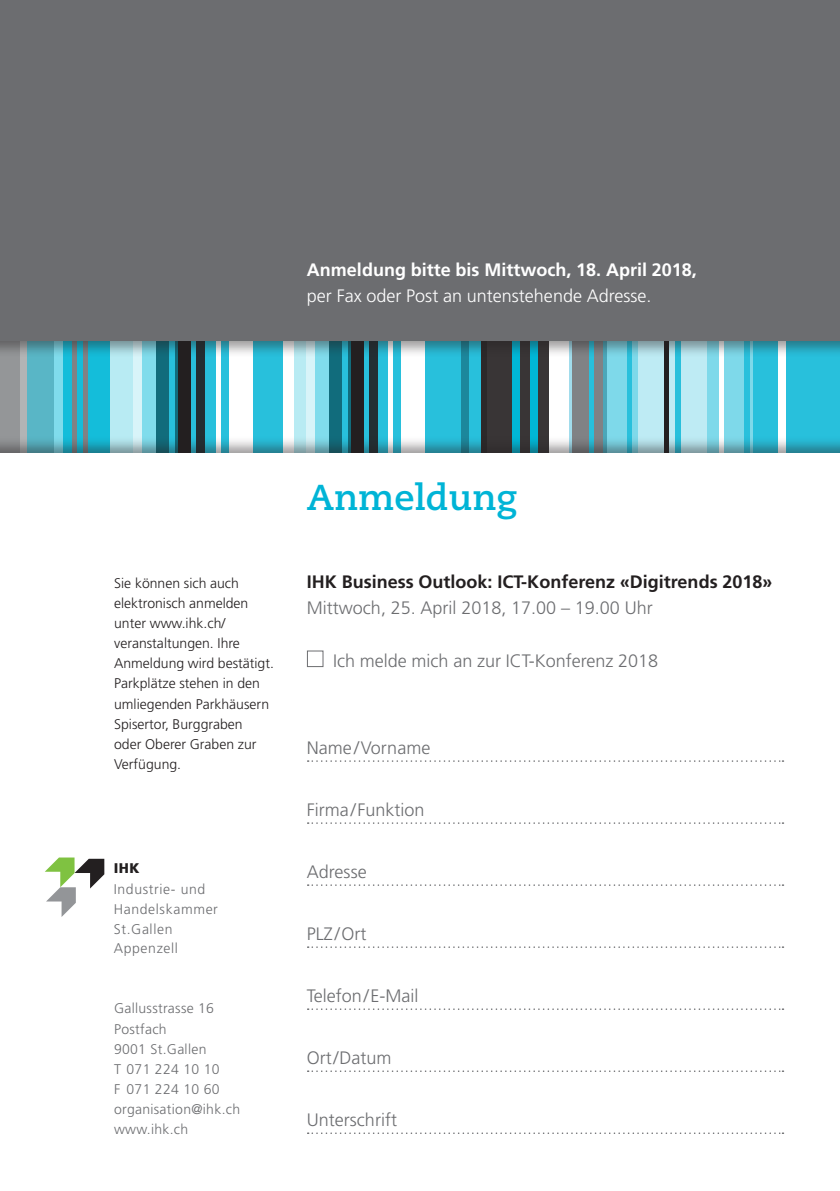
<style>
.page{position:relative;width:840px;height:1191px;background:#fff}
.page>*{position:absolute;margin:0;border:0;box-sizing:border-box;transform-origin:0 0}
.t1{font:700 36px "Caecilia LT Std";color:#00b4d6}
.t2{font:300 18px "Frutiger LT Std";color:#6c6d70}
.t3{font:700 18px "Frutiger LT Std";color:#231f20}
.t4{font:700 18px "Frutiger LT Std";color:#fff}
.t5{font:300 18px "Frutiger LT Std";color:#fff}
.t6{font:300 14px/20px "Frutiger LT Std";color:#231f20}
.t7{font:300 14px/20.2px "Frutiger LT Std";letter-spacing:.02em;color:#6c6d70}
.t8{font:300 14px/19.8px "Frutiger LT Std";letter-spacing:.045em;color:#6c6d70}
.t9{font:900 14px "Frutiger LT Std";color:#231f20}
</style>
<div class="page">
<svg style="left:569px;top:358px;width:3px;height:78px"></svg>
<div style="left:455px;top:309px;width:31px;height:176px;background:#28c0dc"></div>
<div style="left:753px;top:309px;width:86px;height:176px;background:#28c0dc"></div>
<div style="left:572px;top:309px;width:34px;height:176px;background:#808285"></div>
<svg style="left:603px;top:358px;width:150px;height:78px;background:#75d4e6"></svg>
<div style="left:460px;top:309px;width:8px;height:176px;background:#1c879c"></div>
<div style="left:777px;top:309px;width:7px;height:176px;background:#fff"></div>
<div style="left:718px;top:309px;width:5px;height:176px;background:#fff"></div>
<div style="left:637px;top:309px;width:69px;height:176px;background:#beebf4"></div>
<div style="left:675px;top:309px;width:5px;height:176px;background:#28c0dc"></div>
<div style="left:743px;top:309px;width:5px;height:176px;background:#28c0dc"></div>
<div style="left:663px;top:309px;width:5px;height:176px;background:#231f20"></div>
<hr style="left:589px;top:309px;width:4px;height:176px;background:#28c0dc">
<svg style="left:481px;top:358px;width:67px;height:78px;background:#35383a"></svg>
<div style="left:530px;top:309px;width:7px;height:176px;background:#00b7d7"></div>
<div style="left:511px;top:309px;width:8px;height:176px;background:#00b7d7"></div>
<div style="left:353px;top:309px;width:102px;height:176px;background:#28c0dc"></div>
<div style="left:328px;top:309px;width:35px;height:176px;background:#231f20"></div>
<svg style="left:314px;top:358px;width:36px;height:78px;background:#4aa5b5"></svg>
<div style="left:401px;top:309px;width:24px;height:176px;background:#fff"></div>
<div style="left:388px;top:309px;width:5px;height:176px;background:#fff"></div>
<svg style="left:294px;top:358px;width:20px;height:78px;background:#c4eef5"></svg>
<div style="left:369px;top:309px;width:8px;height:176px;background:#232f33"></div>
<div style="left:342px;top:309px;width:5px;height:176px;background:#28c0dc"></div>
<div style="left:181px;top:309px;width:102px;height:176px;background:#28c0dc"></div>
<div style="left:156px;top:309px;width:34px;height:176px;background:#231f20"></div>
<div style="left:0;top:309px;width:53px;height:176px;background:#b2b4b5"></div>
<svg style="left:27px;top:358px;width:150px;height:78px;background:#3db6cb"></svg>
<div style="left:229px;top:309px;width:23px;height:176px;background:#fff"></div>
<hr style="left:216px;top:309px;width:4px;height:176px;background:#fff">
<div style="left:72px;top:309px;width:5px;height:176px;background:#808285"></div>
<div style="left:83px;top:309px;width:5px;height:176px;background:#808285"></div>
<svg style="left:110px;top:358px;width:32px;height:78px;background:#c1edf4"></svg>
<div style="left:196px;top:309px;width:8px;height:176px;background:#232f33"></div>
<div style="left:170px;top:309px;width:5px;height:176px;background:#28c0dc"></div>
<div style="left:0;top:309px;width:20px;height:176px;background:#949698"></div>
<div style="left:0;top:0;width:839px;height:358px;background:#231f20;opacity:.45"></div>
<div style="left:0;top:0;width:839px;height:340px;background:#6c6d70"></div>
<div style="left:0;top:436px;width:839px;height:755px;background:#231f20;opacity:.45"></div>
<div style="left:0;top:454px;width:839px;height:737px;background:#fff"></div>
<svg style="left:307px;top:760px;width:476px;height:2px"></svg>
<svg style="left:307px;top:822px;width:476px;height:2px"></svg>
<svg style="left:307px;top:884px;width:476px;height:2px"></svg>
<svg style="left:307px;top:946px;width:476px;height:2px"></svg>
<svg style="left:307px;top:1008px;width:476px;height:2px"></svg>
<svg style="left:307px;top:1070px;width:476px;height:2px"></svg>
<svg style="left:307px;top:1132px;width:476px;height:2px"></svg>
<div style="left:307px;top:650px;width:16px;height:17px;background:#fff;border:1px solid #6c6d70"></div>
<svg style="left:45px;top:857px;width:59px;height:60px"></svg>
<p class="t4" style="left:307px;top:259px;width:391px">Anmeldung bitte bis Mittwoch, 18. April 2018,</p>
<p class="t5" style="left:307px;top:286px;width:346px">per Fax oder Post an untenstehende Adresse.</p>
<p class="t6" style="left:114px;top:574px;width:161px">Sie können sich auch elektronisch anmelden unter www.ihk.ch/ veranstaltungen. Ihre<br>Anmeldung wird bestätigt.<br>Parkplätze stehen in den umliegenden Parkhäusern<br>Spisertor, Burggraben<br>oder Oberer Graben zur<br>Verfügung.</p>
<p class="t9" style="left:114px;top:860px;width:27px">IHK</p>
<p class="t8" style="left:114px;top:879px;width:106px">Industrie- und<br>Handelskammer<br>St.Gallen<br>Appenzell</p>
<p class="t7" style="left:114px;top:998px;width:127px">Gallusstrasse 16<br>Postfach<br>9001 St.Gallen<br>T 071 224 10 10<br>F 071 224 10 60 organisation@ihk.ch www.ihk.ch</p>
<h1 class="t1" style="left:307px;top:476px;width:212px">Anmeldung</h1>
<p class="t3" style="left:307px;top:571px;width:467px">IHK Business Outlook: ICT-Konferenz «Digitrends 2018»</p>
<p class="t2" style="left:307px;top:598px;width:347px">Mittwoch, 25. April 2018, 17.00 – 19.00 Uhr</p>
<p class="t2" style="left:333px;top:650px;width:326px">Ich melde mich an zur ICT-Konferenz 2018</p>
<p class="t2" style="left:307px;top:737px;width:125px">Name/Vorname</p>
<p class="t2" style="left:307px;top:799px;width:119px">Firma/Funktion</p>
<p class="t2" style="left:307px;top:861px;width:61px">Adresse</p>
<p class="t2" style="left:307px;top:923px;width:61px">PLZ/Ort</p>
<p class="t2" style="left:307px;top:985px;width:113px">Telefon/E-Mail</p>
<p class="t2" style="left:307px;top:1047px;width:86px">Ort/Datum</p>
<p class="t2" style="left:307px;top:1109px;width:91px">Unterschrift</p>
</div>
